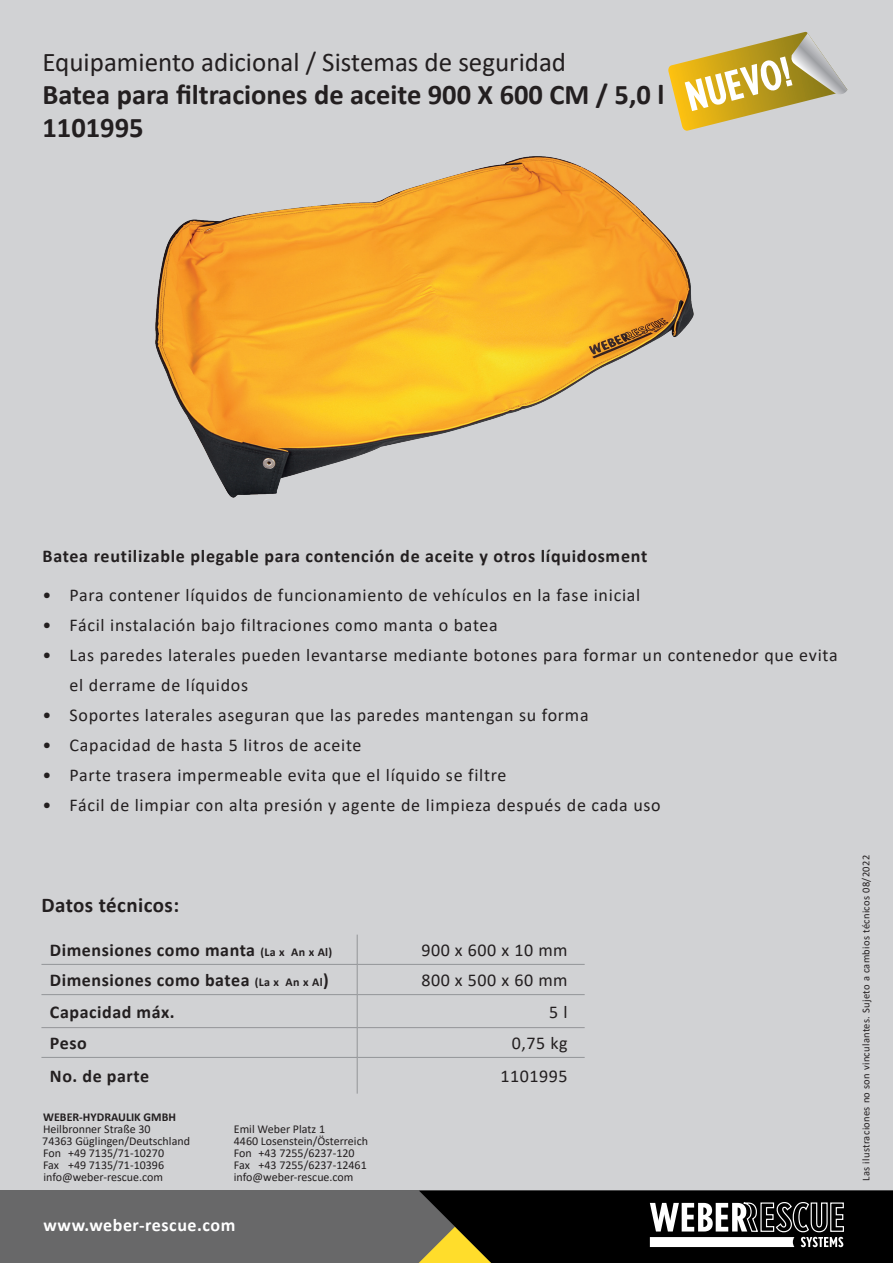
<style>
.page{position:relative;width:893px;height:1263px;background:#fff}
.page>*{position:absolute;margin:0;border:0;box-sizing:border-box;transform-origin:0 0}
.t1{font:700 28.5px/33px "Calibri";color:#231f20}
.t2{font:27px "Calibri";color:#231f20}
.t3{font:700 21px "Calibri";letter-spacing:.02em;color:#231f20}
.t4{font:18px/30px "Calibri";letter-spacing:.04em;color:#231f20}
.t5{font:700 18px "Calibri";letter-spacing:.03em;color:#231f20}
.t6{font:700 18px "Calibri";letter-spacing:.03em;color:#fff}
.t7{font:12px "Calibri";color:#231f20}
.t8{font:700 12px "Calibri";color:#231f20}
.t9{font:10.5px "Calibri";letter-spacing:.03em;color:#231f20}
.s1{font-size:12px}
</style>
<div class="page">
<div style="left:0;top:0;width:893px;height:1191px;background:#d1d2d4"></div>
<div style="left:0;top:1191px;width:893px;height:72px;background:#686869"></div>
<svg style="left:419px;top:1191px;width:474px;height:72px;background:#2b2a23"></svg>
<img style="left:155px;top:156px;width:539px;height:342px">
<hr style="left:357px;top:934px;width:1px;height:30px;background:#939598">
<hr style="left:41px;top:964px;width:316px;height:1px;background:#939598">
<hr style="left:357px;top:964px;width:228px;height:1px;background:#939598">
<svg style="left:357px;top:965px;width:1px;height:29px"></svg>
<hr style="left:41px;top:994px;width:316px;height:1px;background:#939598">
<hr style="left:357px;top:994px;width:228px;height:1px;background:#939598">
<hr style="left:357px;top:995px;width:1px;height:32px;background:#939598">
<hr style="left:41px;top:1027px;width:316px;height:1px;background:#939598">
<hr style="left:357px;top:1027px;width:228px;height:1px;background:#939598">
<svg style="left:357px;top:1028px;width:1px;height:29px"></svg>
<hr style="left:41px;top:1057px;width:316px;height:1px;background:#939598">
<hr style="left:357px;top:1057px;width:228px;height:1px;background:#939598">
<hr style="left:357px;top:1058px;width:1px;height:36px;background:#939598">
<svg style="left:668px;top:32px;width:179px;height:99px"></svg>
<h2 class="t2" style="left:43px;top:43px;width:525px">Equipamiento adicional / Sistemas de seguridad</h2>
<h1 class="t1" style="left:43px;top:77px;width:623px">Batea para filtraciones de aceite 900 X 600 CM / 5,0 l<br>1101995</h1>
<p class="t5" style="left:43px;top:543px;width:606px">Batea reutilizable plegable para contención de aceite y otros líquidosment</p>
<p class="t4" style="left:43px;top:579px;width:599px">• Para contener líquidos de funcionamiento de vehículos en la fase inicial</p>
<p class="t4" style="left:43px;top:609px;width:457px">• Fácil instalación bajo filtraciones como manta o batea</p>
<p class="t4" style="left:70px;top:639px;width:770px;text-indent:-27px">• Las paredes laterales pueden levantarse mediante botones para formar un contenedor que evita el derrame de líquidos</p>
<p class="t4" style="left:43px;top:699px;width:548px">• Soportes laterales aseguran que las paredes mantengan su forma</p>
<p class="t4" style="left:43px;top:729px;width:321px">• Capacidad de hasta 5 litros de aceite</p>
<p class="t4" style="left:43px;top:759px;width:466px">• Parte trasera impermeable evita que el líquido se filtre</p>
<p class="t4" style="left:43px;top:789px;width:620px">• Fácil de limpiar con alta presión y agente de limpieza después de cada uso</p>
<p class="t3" style="left:41px;top:890px;width:139px">Datos técnicos:</p>
<p class="t5" style="left:50px;top:937px;width:284px">Dimensiones como manta <span class="s1">(La x An x Al)</span></p>
<p class="t4" style="left:421px;top:935px;width:148px">900 x 600 x 10 mm</p>
<p class="t5" style="left:50px;top:967px;width:280px">Dimensiones como batea <span class="s1">(La x An x Al</span>)</p>
<p class="t4" style="left:421px;top:965px;width:148px">800 x 500 x 60 mm</p>
<p class="t5" style="left:50px;top:999px;width:126px">Capacidad máx.</p>
<p class="t4" style="left:549px;top:996px;width:20px">5 l</p>
<p class="t5" style="left:50px;top:1030px;width:38px">Peso</p>
<p class="t4" style="left:512px;top:1028px;width:57px">0,75 kg</p>
<p class="t5" style="left:50px;top:1063px;width:101px">No. de parte</p>
<p class="t4" style="left:501px;top:1061px;width:69px">1101995</p>
<p class="t8" style="left:43px;top:1109px;width:134px">WEBER-HYDRAULIK GMBH</p>
<p class="t7" style="left:43px;top:1121px;width:109px">Heilbronner Straße 30</p>
<p class="t7" style="left:234px;top:1121px;width:93px">Emil Weber Platz 1</p>
<p class="t7" style="left:42px;top:1133px;width:149px">74363 Güglingen/Deutschland</p>
<p class="t7" style="left:234px;top:1133px;width:136px">4460 Losenstein/Österreich</p>
<p class="t7" style="left:43px;top:1145px;width:122px">Fon +49 7135/71-10270</p>
<p class="t7" style="left:234px;top:1145px;width:122px">Fon +43 7255/6237-120</p>
<p class="t7" style="left:43px;top:1157px;width:122px">Fax +49 7135/71-10396</p>
<p class="t7" style="left:234px;top:1157px;width:134px">Fax +43 7255/6237-12461</p>
<p class="t7" style="left:43px;top:1169px;width:121px">info@weber-rescue.com</p>
<p class="t7" style="left:234px;top:1169px;width:121px">info@weber-rescue.com</p>
<p class="t6" style="left:44px;top:1212px;width:193px">www.weber-rescue.com</p>
<p class="t9" style="left:858px;top:1181px;width:327px;rotate:-90deg">Las ilustraciones no son vinculantes. Sujeto a cambios técnicos 08/2022</p>
</div>
